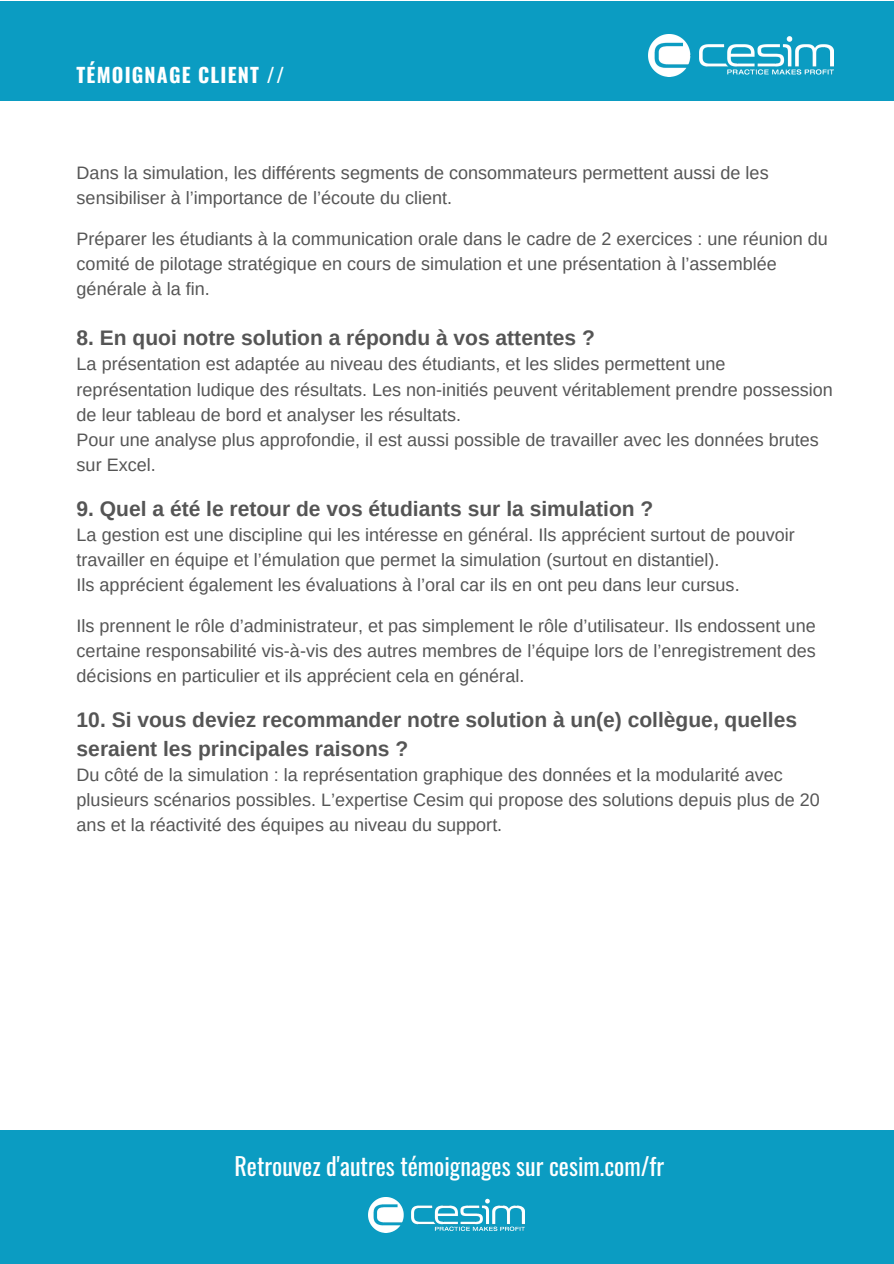
<style>
.page{position:relative;width:894px;height:1264px;background:#fff}
.page>*{position:absolute;margin:0;border:0;box-sizing:border-box;transform-origin:0 0}
.t1{font:24px "Oswald";color:#fff}
.t2{font:700 21px/29px "Arimo";color:#555}
.t3{font:700 19.8px "Oswald";letter-spacing:.06em;color:#fff}
.t4{font:18px/25px "Arimo";color:#555}
</style>
<div class="page">
<div style="left:0;top:2px;width:893px;height:99px;background:#0b9cc2"></div>
<img style="left:648px;top:35px;width:185px;height:41px">
<div style="left:0;top:1130px;width:893px;height:133px;background:#0b9cc2"></div>
<img style="left:368px;top:1197px;width:156px;height:35px">
<p class="t3" style="left:77px;top:60px;width:209px">TÉMOIGNAGE CLIENT //</p>
<p class="t4" style="left:77px;top:160px;width:693px">Dans la simulation, les différents segments de consommateurs permettent aussi de les sensibiliser à l’importance de l’écoute du client.</p>
<p class="t4" style="left:77px;top:226px;width:752px">Préparer les étudiants à la communication orale dans le cadre de 2 exercices : une réunion du comité de pilotage stratégique en cours de simulation et une présentation à l’assemblée générale à la fin.</p>
<p class="t2" style="left:77px;top:324px;width:519px">8. En quoi notre solution a répondu à vos attentes ?</p>
<p class="t4" style="left:77px;top:352px;width:757px">La présentation est adaptée au niveau des étudiants, et les slides permettent une représentation ludique des résultats. Les non-initiés peuvent véritablement prendre possession de leur tableau de bord et analyser les résultats.</p>
<p class="t4" style="left:77px;top:427px;width:743px">Pour une analyse plus approfondie, il est aussi possible de travailler avec les données brutes sur Excel.</p>
<p class="t2" style="left:77px;top:494px;width:578px">9. Quel a été le retour de vos étudiants sur la simulation ?</p>
<p class="t4" style="left:77px;top:522px;width:719px">La gestion est une discipline qui les intéresse en général. Ils apprécient surtout de pouvoir travailler en équipe et l’émulation que permet la simulation (surtout en distantiel).</p>
<p class="t4" style="left:77px;top:572px;width:664px">Ils apprécient également les évaluations à l’oral car ils en ont peu dans leur cursus.</p>
<p class="t4" style="left:77px;top:613px;width:740px;text-align:justify">Ils prennent le rôle d’administrateur, et pas simplement le rôle d’utilisateur. Ils endossent une certaine responsabilité vis-à-vis des autres membres de l’équipe lors de l’enregistrement des décisions en particulier et ils apprécient cela en général.</p>
<p class="t2" style="left:77px;top:705px;width:721px">10. Si vous deviez recommander notre solution à un(e) collègue, quelles seraient les principales raisons ?</p>
<p class="t4" style="left:77px;top:762px;width:744px">Du côté de la simulation : la représentation graphique des données et la modularité avec plusieurs scénarios possibles. L’expertise Cesim qui propose des solutions depuis plus de 20 ans et la réactivité des équipes au niveau du support.</p>
<p class="t1" style="left:234px;top:1146px;width:431px">Retrouvez d'autres témoignages sur cesim.com/fr</p>
</div>
